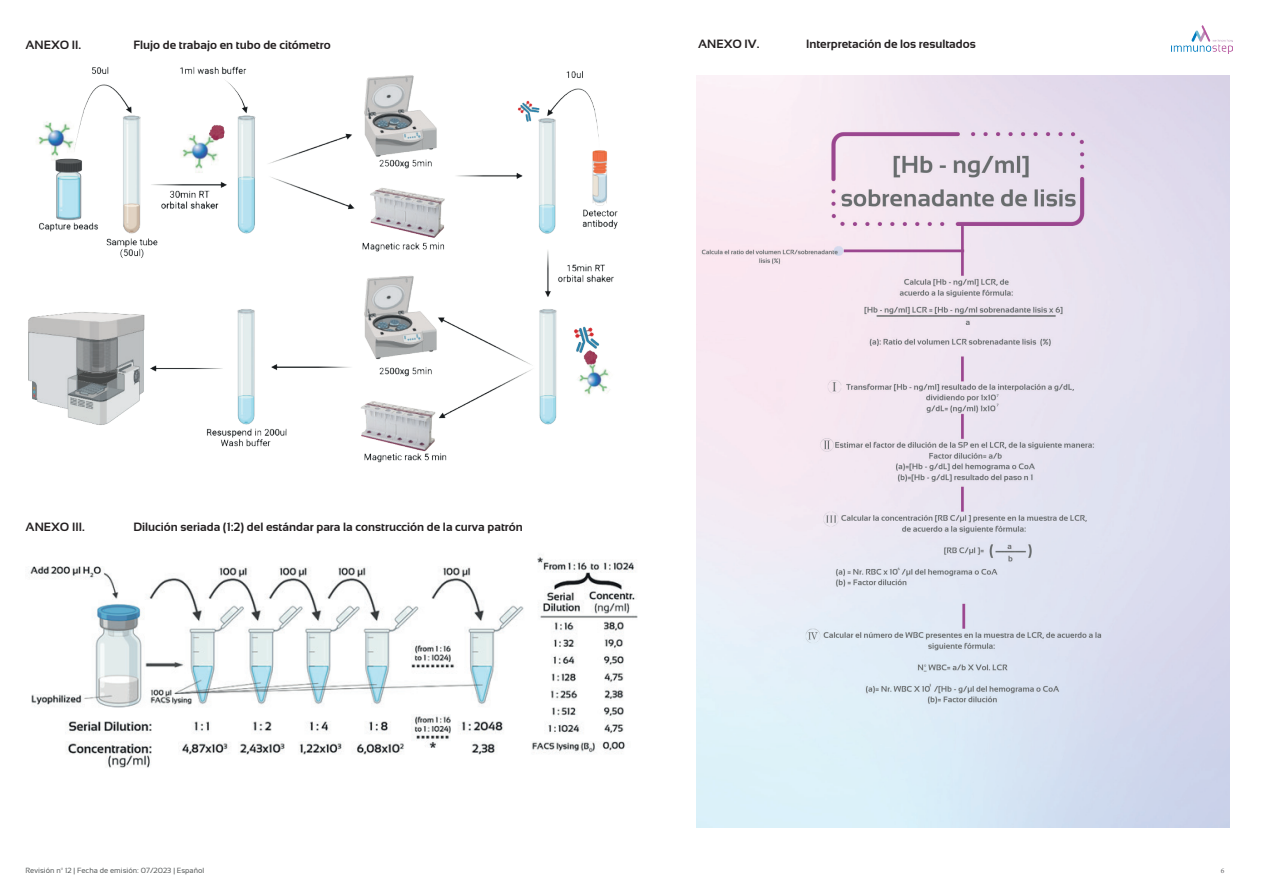
<style>
.page{position:relative;width:1263px;height:893px;background:#fff}
.page>*{position:absolute;margin:0;border:0;box-sizing:border-box;transform-origin:0 0}
.t1{font:700 12px "Sansation";color:#231f20}
.t2{font:7.5px "Sansation";color:#595d5d}
.t3{font:7.5px "Minion Pro";color:#636366}
</style>
<div class="page">
<img style="left:1171px;top:25px;width:62px;height:28px">
<img style="left:696px;top:75px;width:533px;height:752px">
<img style="left:30px;top:557px;width:608px;height:211px">
<img style="left:28px;top:66px;width:590px;height:397px">
<p class="t1" style="left:25px;top:38px;width:57px">ANEXO II.</p>
<p class="t1" style="left:133px;top:38px;width:199px">Flujo de trabajo en tubo de citómetro</p>
<p class="t1" style="left:698px;top:37px;width:63px">ANEXO IV.</p>
<p class="t1" style="left:806px;top:37px;width:171px">Interpretación de los resultados</p>
<p class="t1" style="left:26px;top:520px;width:61px">ANEXO III.</p>
<p class="t1" style="left:134px;top:520px;width:391px">Dilución seriada (1:2) del estándar para la construcción de la curva patrón</p>
<p class="t2" style="left:26px;top:866px;width:180px">Revisión nº 12 | Fecha de emisión: 07/2023 | Español</p>
<p class="t3" style="left:1221px;top:865px;width:5px">6</p>
</div>
